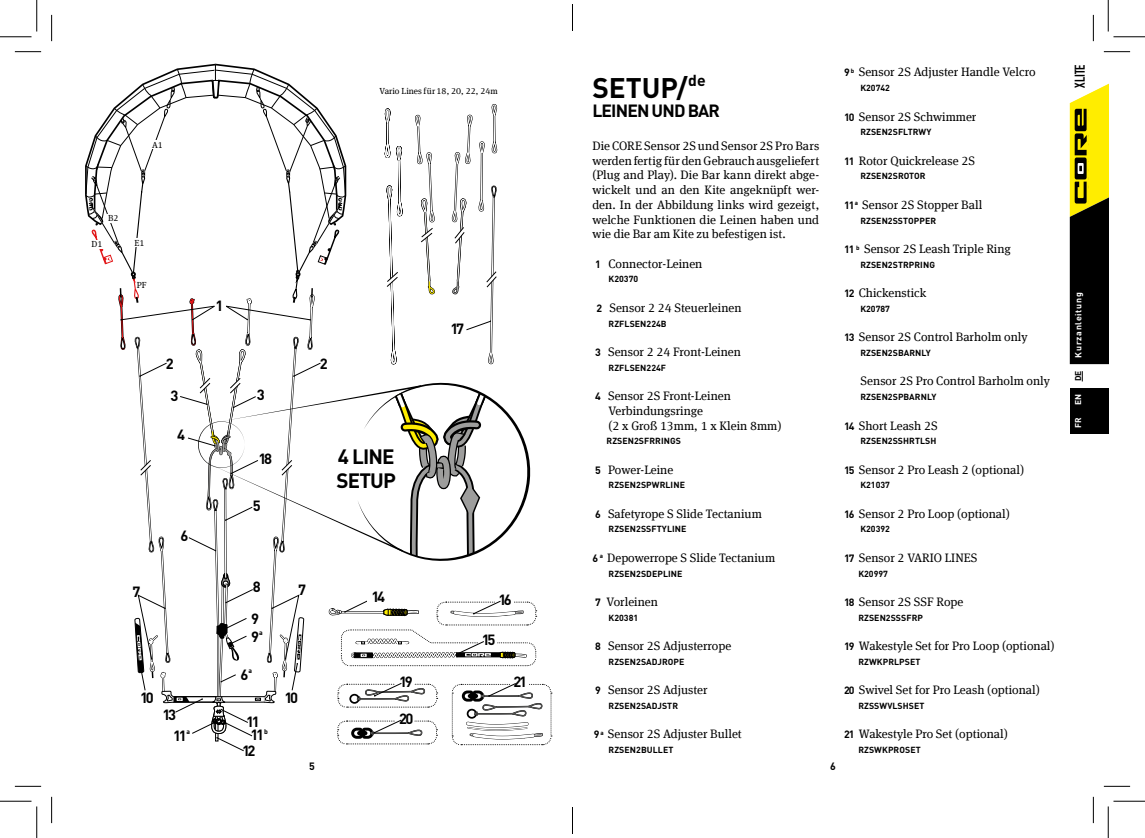
<style>
.page{position:relative;width:1145px;height:838px;background:#fff}
.page>*{position:absolute;margin:0;border:0;box-sizing:border-box;transform-origin:0 0}
.t1{font:700 28px "DIN Pro";color:#000}
.t2{font:700 20.47px/24.7px "DIN Pro";letter-spacing:-.04em;color:#000}
.t3{font:700 17.5px "DIN Pro";letter-spacing:-.05em;color:#000}
.t4{font:700 14.7px/13.3px "DIN Pro";letter-spacing:-.16em;color:#000}
.t5{font:700 14px "DIN Condensed";color:#000}
.t6{font:12.25px/14.7px "Meta Serif Offc";color:#000;text-align:justify}
.t7{font:700 10.5px "DIN Pro";color:#000}
.t8{font:700 8.75px "DIN Pro";letter-spacing:.01em;color:#000}
.t9{font:8.75px "Meta Serif Offc";color:#000}
.t10{font:700 8.75px "DIN Pro";letter-spacing:.08em;color:#fff}
.t11{font:700 8.4px "DIN Pro";color:#fff}
.t12{font:700 8.4px "DIN Pro";color:#000}
.t13{font:700 6.83px "DIN Pro";color:#000}
.s1{font-family:"DIN Pro";font-weight:700;font-size:10.5px}
</style>
<div class="page">
<svg style="left:85px;top:63px;width:467px;height:689px"></svg>
<div style="left:424px;top:85px;width:11px;height:12px;background:#fff"></div>
<div style="left:1070px;top:388px;width:38px;height:22px;background:#000"></div>
<div style="left:1070px;top:411px;width:38px;height:23px;background:#000"></div>
<svg style="left:15px;top:51px;width:26px;height:1px"></svg>
<svg style="left:15px;top:786px;width:26px;height:1px"></svg>
<svg style="left:1104px;top:786px;width:26px;height:1px"></svg>
<svg style="left:51px;top:15px;width:1px;height:26px"></svg>
<svg style="left:51px;top:796px;width:1px;height:27px"></svg>
<svg style="left:1070px;top:15px;width:60px;height:349px"></svg>
<svg style="left:1093px;top:796px;width:1px;height:27px"></svg>
<hr style="left:1113px;top:36px;width:32px;height:2px;background:#fff">
<hr style="left:1107px;top:0;width:2px;height:31px;background:#fff">
<hr style="left:0;top:36px;width:32px;height:1px;background:#000">
<hr style="left:1113px;top:36px;width:32px;height:1px;background:#000">
<hr style="left:0;top:800px;width:32px;height:1px;background:#000">
<hr style="left:1113px;top:800px;width:32px;height:1px;background:#000">
<hr style="left:36px;top:0;width:1px;height:31px;background:#000">
<hr style="left:36px;top:806px;width:1px;height:31px;background:#000">
<hr style="left:1108px;top:0;width:1px;height:31px;background:#000">
<hr style="left:1108px;top:806px;width:1px;height:31px;background:#000">
<svg style="left:572px;top:4px;width:1px;height:27px"></svg>
<svg style="left:572px;top:807px;width:1px;height:26px"></svg>
<p class="t9" style="left:108px;top:213px;width:12px">B2</p>
<p class="t9" style="left:92px;top:239px;width:12px">D1</p>
<p class="t9" style="left:152px;top:139px;width:12px">A1</p>
<p class="t9" style="left:135px;top:238px;width:11px">E1</p>
<p class="t9" style="left:137px;top:280px;width:11px">PF</p>
<p class="t4" style="left:216px;top:297px;width:9px">1</p>
<p class="t4" style="left:166px;top:355px;width:9px">2</p>
<p class="t4" style="left:170px;top:387px;width:9px">3</p>
<p class="t4" style="left:177px;top:426px;width:9px">4</p>
<p class="t4" style="left:180px;top:527px;width:9px">6</p>
<p class="t4" style="left:257px;top:386px;width:9px">3</p>
<p class="t4" style="left:258px;top:450px;width:15px">18</p>
<p class="t4" style="left:253px;top:497px;width:9px">5</p>
<p class="t4" style="left:132px;top:582px;width:9px">7</p>
<p class="t4" style="left:251px;top:568px;width:11px;line-height:32px">8<br>9</p>
<p class="t4" style="left:251px;top:627px;width:9px">9</p>
<p class="t13" style="left:259px;top:626px;width:5px">a</p>
<p class="t4" style="left:140px;top:688px;width:15px">10</p>
<p class="t4" style="left:240px;top:666px;width:9px">6</p>
<p class="t13" style="left:249px;top:665px;width:5px">a</p>
<p class="t4" style="left:163px;top:706px;width:15px">13</p>
<p class="t4" style="left:246px;top:713px;width:19px">11<br>11</p>
<p class="t4" style="left:242px;top:741px;width:15px">12</p>
<p class="t13" style="left:186px;top:726px;width:5px">a</p>
<p class="t13" style="left:264px;top:725px;width:5px">b</p>
<p class="t4" style="left:173px;top:727px;width:15px">11</p>
<p class="t9" style="left:380px;top:86px;width:120px">Vario Lines for 18, 20, 22, 24m</p>
<p class="t9" style="left:424px;top:86px;width:13px">für</p>
<p class="t4" style="left:320px;top:355px;width:9px">2</p>
<h2 class="t2" style="left:336px;top:441px;width:61px">4 LINE<br>SETUP</h2>
<p class="t4" style="left:451px;top:320px;width:15px">17</p>
<p class="t4" style="left:298px;top:581px;width:9px">7</p>
<p class="t4" style="left:285px;top:688px;width:15px">10</p>
<p class="t4" style="left:371px;top:588px;width:15px">14</p>
<p class="t4" style="left:498px;top:591px;width:15px">16</p>
<p class="t4" style="left:482px;top:631px;width:15px">15</p>
<p class="t4" style="left:399px;top:673px;width:15px">19</p>
<p class="t4" style="left:514px;top:673px;width:15px">21</p>
<p class="t4" style="left:399px;top:709px;width:16px">20</p>
<h1 class="t1" style="left:592px;top:64px;width:115px">SETUP/<sup>de</sup></h1>
<h3 class="t3" style="left:592px;top:96px;width:129px">LEINEN UND BAR</h3>
<p class="t6" style="left:592px;top:138px;width:228px">Die CORE Sensor 2S und Sensor 2S Pro Bars werden fertig für den Gebrauch ausgeliefert (Plug and Play). Die Bar kann direkt abge&shy;wickelt und an den Kite angeknüpft wer&shy;den. In der Abbildung links wird gezeigt, welche Funktionen die Leinen haben und wie die Bar am Kite zu befestigen ist.</p>
<p class="t6" style="left:595px;top:256px;width:109px"><span class="s1">1</span> Connector-Leinen</p>
<p class="t8" style="left:609px;top:272px;width:31px">K20370</p>
<p class="t6" style="left:596px;top:300px;width:147px"><span class="s1">2</span> Sensor 2 24 Steuerleinen</p>
<p class="t8" style="left:609px;top:316px;width:60px">RZFLSEN224B</p>
<p class="t6" style="left:595px;top:344px;width:147px"><span class="s1">3</span> Sensor 2 24 Front-Leinen</p>
<p class="t8" style="left:609px;top:360px;width:59px">RZFLSEN224F</p>
<p class="t6" style="left:608px;top:388px;width:175px;text-align:left;text-indent:-13px"><span class="s1">4</span> Sensor 2S Front-Leinen<br>Verbindungsringe<br>(2 x Groß 13mm, 1 x Klein 8mm)</p>
<p class="t8" style="left:607px;top:433px;width:76px">RZSEN2SFRRINGS</p>
<p class="t6" style="left:595px;top:462px;width:80px"><span class="s1">5</span> Power-Leine</p>
<p class="t8" style="left:609px;top:478px;width:78px">RZSEN2SPWRLINE</p>
<p class="t6" style="left:595px;top:506px;width:168px"><span class="s1">6</span> Safetyrope S Slide Tectanium</p>
<p class="t8" style="left:609px;top:522px;width:79px">RZSEN2SSFTYLINE</p>
<p class="t6" style="left:592px;top:550px;width:184px"><span class="s1">6</span> <sup>a</sup> Depowerrope S Slide Tectanium</p>
<p class="t8" style="left:609px;top:566px;width:75px">RZSEN2SDEPLINE</p>
<p class="t6" style="left:595px;top:594px;width:64px"><span class="s1">7</span> Vorleinen</p>
<p class="t8" style="left:609px;top:610px;width:31px">K20381</p>
<p class="t6" style="left:595px;top:638px;width:138px"><span class="s1">8</span> Sensor 2S Adjusterrope</p>
<p class="t8" style="left:609px;top:654px;width:77px">RZSEN2SADJROPE</p>
<p class="t6" style="left:595px;top:682px;width:114px"><span class="s1">9</span> Sensor 2S Adjuster</p>
<p class="t8" style="left:609px;top:698px;width:71px">RZSEN2SADJSTR</p>
<p class="t6" style="left:594px;top:726px;width:150px"><span class="s1">9</span> <sup>a</sup> Sensor 2S Adjuster Bullet</p>
<p class="t8" style="left:609px;top:742px;width:66px">RZSEN2BULLET</p>
<p class="t7" style="left:309px;top:757px;width:7px">5</p>
<p class="t7" style="left:830px;top:757px;width:7px">6</p>
<p class="t6" style="left:844px;top:65px;width:193px"><span class="s1">9</span> <sup>b</sup> Sensor 2S Adjuster Handle Velcro</p>
<p class="t8" style="left:860px;top:81px;width:31px">K20742</p>
<p class="t6" style="left:844px;top:109px;width:134px"><span class="s1">10</span> Sensor 2S Schwimmer</p>
<p class="t8" style="left:860px;top:125px;width:73px">RZSEN2SFLTRWY</p>
<p class="t6" style="left:844px;top:153px;width:132px"><span class="s1">11</span> Rotor Quickrelease 2S</p>
<p class="t8" style="left:860px;top:169px;width:67px">RZSEN2SROTOR</p>
<p class="t6" style="left:844px;top:197px;width:140px"><span class="s1">11</span> <sup>a</sup> Sensor 2S Stopper Ball</p>
<p class="t8" style="left:860px;top:213px;width:77px">RZSEN2SSTOPPER</p>
<p class="t6" style="left:844px;top:241px;width:168px"><span class="s1">11</span> <sup>b</sup> Sensor 2S Leash Triple Ring</p>
<p class="t8" style="left:860px;top:257px;width:76px">RZSEN2STRPRING</p>
<p class="t6" style="left:844px;top:285px;width:84px"><span class="s1">12</span> Chickenstick</p>
<p class="t8" style="left:860px;top:301px;width:31px">K20787</p>
<p class="t6" style="left:844px;top:329px;width:185px"><span class="s1">13</span> Sensor 2S Control Barholm only</p>
<p class="t8" style="left:860px;top:345px;width:72px">RZSEN2SBARNLY</p>
<p class="t6" style="left:861px;top:373px;width:191px">Sensor 2S Pro Control Barholm only</p>
<p class="t8" style="left:860px;top:389px;width:78px">RZSEN2SPBARNLY</p>
<p class="t6" style="left:844px;top:418px;width:95px"><span class="s1">14</span> Short Leash 2S</p>
<p class="t8" style="left:860px;top:433px;width:78px">RZSEN2SSHRTLSH</p>
<p class="t6" style="left:844px;top:462px;width:182px"><span class="s1">15</span> Sensor 2 Pro Leash 2 (optional)</p>
<p class="t8" style="left:860px;top:478px;width:31px">K21037</p>
<p class="t6" style="left:844px;top:506px;width:167px"><span class="s1">16</span> Sensor 2 Pro Loop (optional)</p>
<p class="t8" style="left:860px;top:522px;width:31px">K20392</p>
<p class="t6" style="left:844px;top:550px;width:135px"><span class="s1">17</span> Sensor 2 VARIO LINES</p>
<p class="t8" style="left:858px;top:566px;width:31px">K20997</p>
<p class="t6" style="left:844px;top:594px;width:121px"><span class="s1">18</span> Sensor 2S SSF Rope</p>
<p class="t8" style="left:858px;top:610px;width:66px">RZSEN2SSSFRP</p>
<p class="t6" style="left:844px;top:638px;width:212px"><span class="s1">19</span> Wakestyle Set for Pro Loop (optional)</p>
<p class="t8" style="left:858px;top:654px;width:64px">RZWKPRLPSET</p>
<p class="t6" style="left:844px;top:682px;width:197px"><span class="s1">20</span> Swivel Set for Pro Leash (optional)</p>
<p class="t8" style="left:858px;top:698px;width:68px">RZSSWVLSHSET</p>
<p class="t6" style="left:844px;top:726px;width:165px"><span class="s1">21</span> Wakestyle Pro Set (optional)</p>
<p class="t8" style="left:858px;top:742px;width:64px">RZSWKPROSET</p>
<p class="t5" style="left:1070px;top:88px;width:25px;rotate:-90deg">XLITE</p>
<p class="t10" style="left:1071px;top:357px;width:67px;rotate:-90deg">Kurzanleitung</p>
<p class="t12" style="left:1071px;top:381px;width:12px;rotate:-90deg">DE</p>
<p class="t11" style="left:1071px;top:428px;width:12px;rotate:-90deg">FR</p>
<p class="t11" style="left:1071px;top:405px;width:12px;rotate:-90deg">EN</p>
</div>
